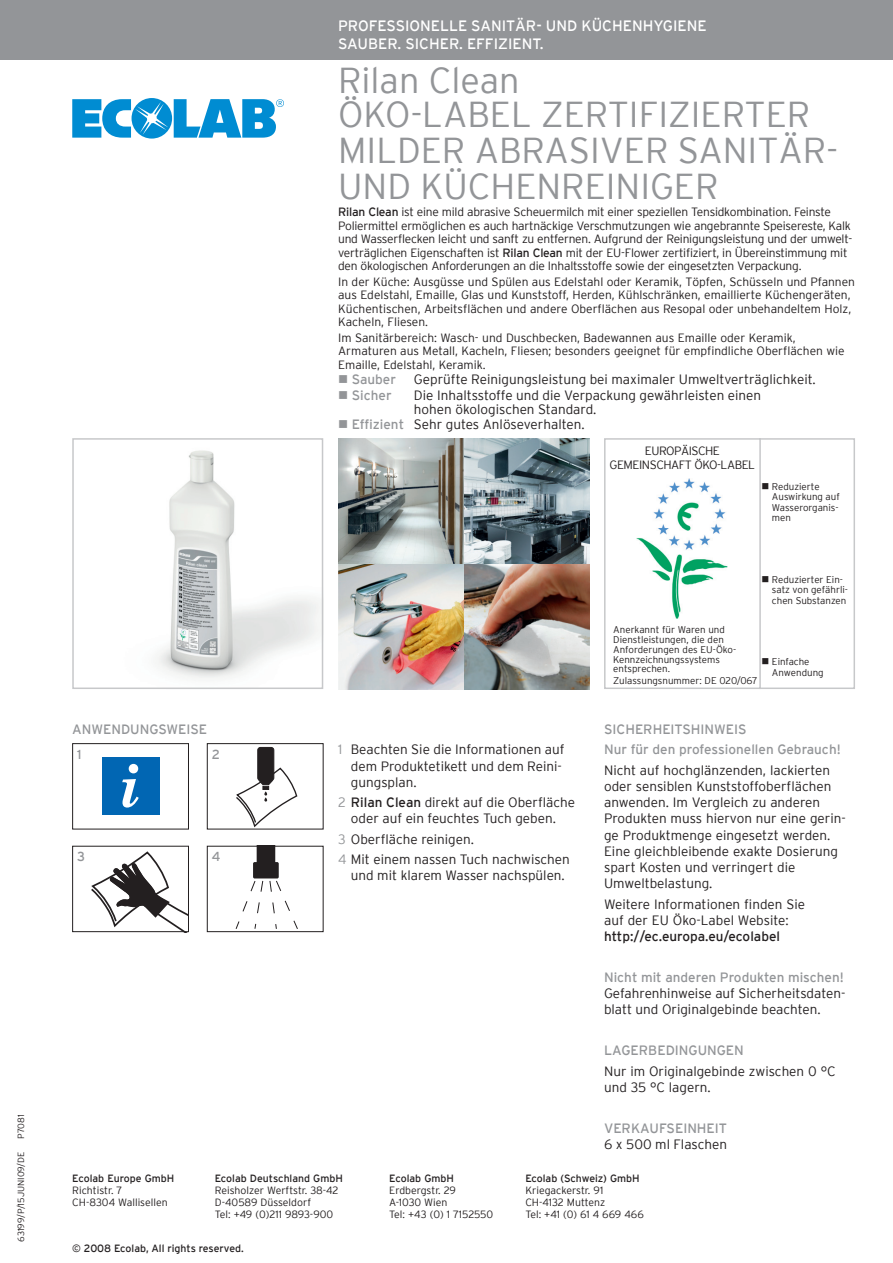
<style>
.page{position:relative;width:893px;height:1263px;background:#fff}
.page>*{position:absolute;margin:0;border:0;box-sizing:border-box;transform-origin:0 0}
.t1{font:300 36px/35.4px "Interstate";color:#939598}
.t2{font:15px/18px "Interstate";color:#fff}
.t3{font:300 13.5px/16.2px "Interstate";color:#231f20}
.t4{font:13.5px/20.4px "Interstate";color:#939598}
.t5{font:13.5px "Interstate";color:#231f20}
.t6{font:13.05px "Interstate";color:#939598}
.t7{font:300 12px/13.5px "Interstate";color:#231f20}
.t8{font:300 12px/13.5px "Interstate";letter-spacing:-.02em;color:#231f20}
.t9{font:300 12px/14.4px "Interstate";letter-spacing:-.04em;color:#231f20;text-align:center}
.t10{font:300 10.5px/12px "Interstate";color:#231f20}
.t11{font:10.5px "Interstate";color:#231f20}
.t12{font:300 9.75px/10.5px "Interstate";color:#231f20}
.t13{font:300 9px "Interstate";color:#231f20}
.s1{font-weight:400}
.s2{font-weight:400;color:#939598}
.s3{color:#939598}
</style>
<div class="page">
<svg style="left:235px;top:848px;width:63px;height:81px"></svg>
<div style="left:207px;top:846px;width:116px;height:86px;border:1px solid #231f20"></div>
<svg style="left:91px;top:851px;width:96px;height:79px"></svg>
<div style="left:72px;top:846px;width:117px;height:86px;border:1px solid #231f20"></div>
<svg style="left:236px;top:747px;width:62px;height:80px"></svg>
<div style="left:207px;top:743px;width:116px;height:86px;border:1px solid #231f20"></div>
<div style="left:72px;top:743px;width:117px;height:86px;border:1px solid #231f20"></div>
<div style="left:102px;top:758px;width:57px;height:57px;background:#0166b3"></div>
<svg style="left:122px;top:764px;width:17px;height:44px"></svg>
<div style="left:0;top:0;width:892px;height:60px;background:#939598"></div>
<img style="left:157px;top:450px;width:163px;height:228px">
<div style="left:72px;top:438px;width:251px;height:251px;border:2px solid #c7c8ca"></div>
<svg style="left:72px;top:98px;width:212px;height:41px"></svg>
<img style="left:338px;top:438px;width:251px;height:251px">
<img style="left:338px;top:564px;width:125px;height:125px">
<img style="left:464px;top:564px;width:125px;height:125px">
<svg style="left:338px;top:438px;width:125px;height:125px"></svg>
<svg style="left:604px;top:438px;width:251px;height:251px"></svg>
<svg style="left:762px;top:483px;width:6px;height:6px"></svg>
<svg style="left:762px;top:576px;width:6px;height:6px"></svg>
<svg style="left:762px;top:658px;width:6px;height:6px"></svg>
<p class="t13" style="left:16px;top:1139px;width:26px;rotate:-90deg">P7081</p>
<p class="t13" style="left:16px;top:1242px;width:91px;rotate:-90deg">63199/P/15JUNI09/DE</p>
<p class="t2" style="left:338px;top:17px;width:370px">PROFESSIONELLE SANITÄR- UND KÜCHENHYGIENE<br>SAUBER. SICHER. EFFIZIENT.</p>
<h1 class="t1" style="left:338px;top:62px;width:501px">Rilan Clean<br>ÖKO-LABEL ZERTIFIZIERTER<br>MILDER ABRASIVER SANITÄR-<br>UND KÜCHENREINIGER</h1>
<p class="t8" style="left:338px;top:205px;width:515px"><span class="s1">Rilan Clean</span> ist eine mild abrasive Scheuermilch mit einer speziellen Tensidkombination. Feinste Poliermittel ermöglichen es auch hartnäckige Verschmutzungen wie angebrannte Speisereste, Kalk und Wasserflecken leicht und sanft zu entfernen. Aufgrund der Reinigungsleistung und der umwelt&shy;verträglichen Eigenschaften ist <span class="s1">Rilan Clean</span> mit der EU-Flower zertifiziert, in Über ein stim mung mit den ökologischen Anforderungen an die Inhaltsstoffe sowie der eingesetzten Ver packung.</p>
<p class="t7" style="left:338px;top:275px;width:518px">In der Küche: Ausgüsse und Spülen aus Edelstahl oder Keramik, Töpfen, Schüsseln und Pfannen aus Edelstahl, Emaille, Glas und Kunststoff, Herden, Kühlschränken, emaillierte Küchengeräten, Küchentischen, Arbeitsflächen und andere Oberflächen aus Resopal oder unbehandeltem Holz, Kacheln, Fliesen.</p>
<p class="t7" style="left:338px;top:331px;width:508px">Im Sanitärbereich: Wasch- und Duschbecken, Badewannen aus Emaille oder Keramik,<br>Armaturen aus Metall, Kacheln, Fliesen; besonders geeignet für empfindliche Oberflächen wie<br>Emaille, Edelstahl, Keramik.</p>
<p class="t4" style="left:352px;top:369px;width:46px">Sauber</p>
<p class="t3" style="left:414px;top:371px;width:403px">Geprüfte Reinigungsleistung bei maximaler Umweltverträglichkeit.</p>
<p class="t4" style="left:352px;top:385px;width:41px">Sicher</p>
<p class="t3" style="left:414px;top:388px;width:348px;line-height:13.5px">Die Inhaltsstoffe und die Verpackung gewährleisten einen hohen ökologischen Standard.</p>
<p class="t3" style="left:352px;top:416px;width:234px"><span class="s2">Effizient</span> Sehr gutes Anlöseverhalten.</p>
<p class="t4" style="left:72px;top:719px;width:136px">ANWENDUNGSWEISE</p>
<p class="t6" style="left:77px;top:747px;width:6px">1</p>
<p class="t6" style="left:212px;top:747px;width:10px">2</p>
<p class="t6" style="left:77px;top:849px;width:9px">3</p>
<p class="t6" style="left:212px;top:849px;width:10px">4</p>
<p class="t3" style="left:351px;top:741px;width:215px;text-indent:-13px"><span class="s3">1</span> Beachten Sie die Informationen auf dem Produktetikett und dem Reini&shy;gungsplan.</p>
<p class="t3" style="left:338px;top:794px;width:238px;text-align:center"><span class="s3">2</span> <span class="s1">Rilan Clean</span> direkt auf die Oberfläche oder auf ein feuchtes Tuch geben.</p>
<p class="t3" style="left:338px;top:829px;width:233px;line-height:20.4px"><span class="s3">3</span> Oberfläche reinigen.<br><span class="s3">4</span> Mit einem nassen Tuch nachwischen</p>
<p class="t3" style="left:351px;top:868px;width:215px">und mit klarem Wasser nachspülen.</p>
<p class="t9" style="left:609px;top:443px;width:147px">EUROPÄISCHE<br>GEMEINSCHAFT ÖKO-LABEL</p>
<p class="t12" style="left:772px;top:481px;width:69px">Reduzierte<br>Auswirkung auf<br>Wasserorganis&shy;men</p>
<p class="t12" style="left:613px;top:625px;width:124px;line-height:9.8px">Anerkannt für Waren und<br>Dienst leistungen, die den<br>An forderungen des EU-Öko-<br>Kennzeichnungssystems entsprechen.</p>
<p class="t12" style="left:613px;top:676px;width:146px">Zulassungsnummer: DE 020/067</p>
<p class="t12" style="left:772px;top:574px;width:78px">Reduzierter Ein&shy;satz von gefährli&shy;chen Substanzen</p>
<p class="t12" style="left:772px;top:656px;width:53px">Einfache<br>Anwendung</p>
<p class="t4" style="left:604px;top:719px;width:238px">SICHERHEITSHINWEIS<br>Nur für den professionellen Gebrauch!</p>
<p class="t3" style="left:604px;top:762px;width:243px">Nicht auf hochglänzenden, lackierten oder sensiblen Kunststoffoberflächen anwenden. Im Vergleich zu anderen Produkten muss hiervon nur eine gerin&shy;ge Produkt menge eingesetzt werden.<br>Eine gleichbleibende exakte Dosierung spart Kosten und verringert die Umweltbelastung.</p>
<p class="t3" style="left:604px;top:896px;width:202px">Weitere Informationen finden Sie auf der EU Öko-Label Website:</p>
<p class="t5" style="left:604px;top:929px;width:177px">http://ec.europa.eu/ecolabel</p>
<p class="t4" style="left:604px;top:967px;width:241px">Nicht mit anderen Produkten mischen!</p>
<p class="t3" style="left:604px;top:985px;width:243px">Gefahrenhinweise auf Sicherheits daten&shy;blatt und Originalgebinde beachten.</p>
<p class="t4" style="left:604px;top:1040px;width:141px">LAGERBEDINGUNGEN</p>
<p class="t3" style="left:604px;top:1063px;width:233px">Nur im Originalgebinde zwischen 0 °C und 35 °C lagern.</p>
<p class="t4" style="left:604px;top:1118px;width:125px">VERKAUFSEINHEIT</p>
<p class="t3" style="left:604px;top:1136px;width:124px">6 x 500 ml Flaschen</p>
<p class="t11" style="left:72px;top:1173px;width:104px">Ecolab Europe GmbH</p>
<p class="t10" style="left:72px;top:1184px;width:97px">Richtistr. 7<br>CH-8304 Wallisellen</p>
<p class="t11" style="left:215px;top:1173px;width:130px">Ecolab Deutschland GmbH</p>
<p class="t10" style="left:215px;top:1184px;width:125px">Reisholzer Werftstr. 38-42<br>D-40589 Düsseldorf<br>Tel: +49 (0)211 9893-900</p>
<p class="t11" style="left:72px;top:1243px;width:173px">© 2008 Ecolab, All rights reserved.</p>
<p class="t11" style="left:389px;top:1173px;width:66px">Ecolab GmbH</p>
<p class="t10" style="left:389px;top:1184px;width:106px">Erdbergstr. 29<br>A-1030 Wien<br>Tel: +43 (0) 1 7152550</p>
<p class="t11" style="left:525px;top:1173px;width:116px">Ecolab (Schweiz) GmbH</p>
<p class="t10" style="left:525px;top:1184px;width:120px">Kriegackerstr. 91<br>CH-4132 Muttenz<br>Tel: +41 (0) 61 4 669 466</p>
</div>
